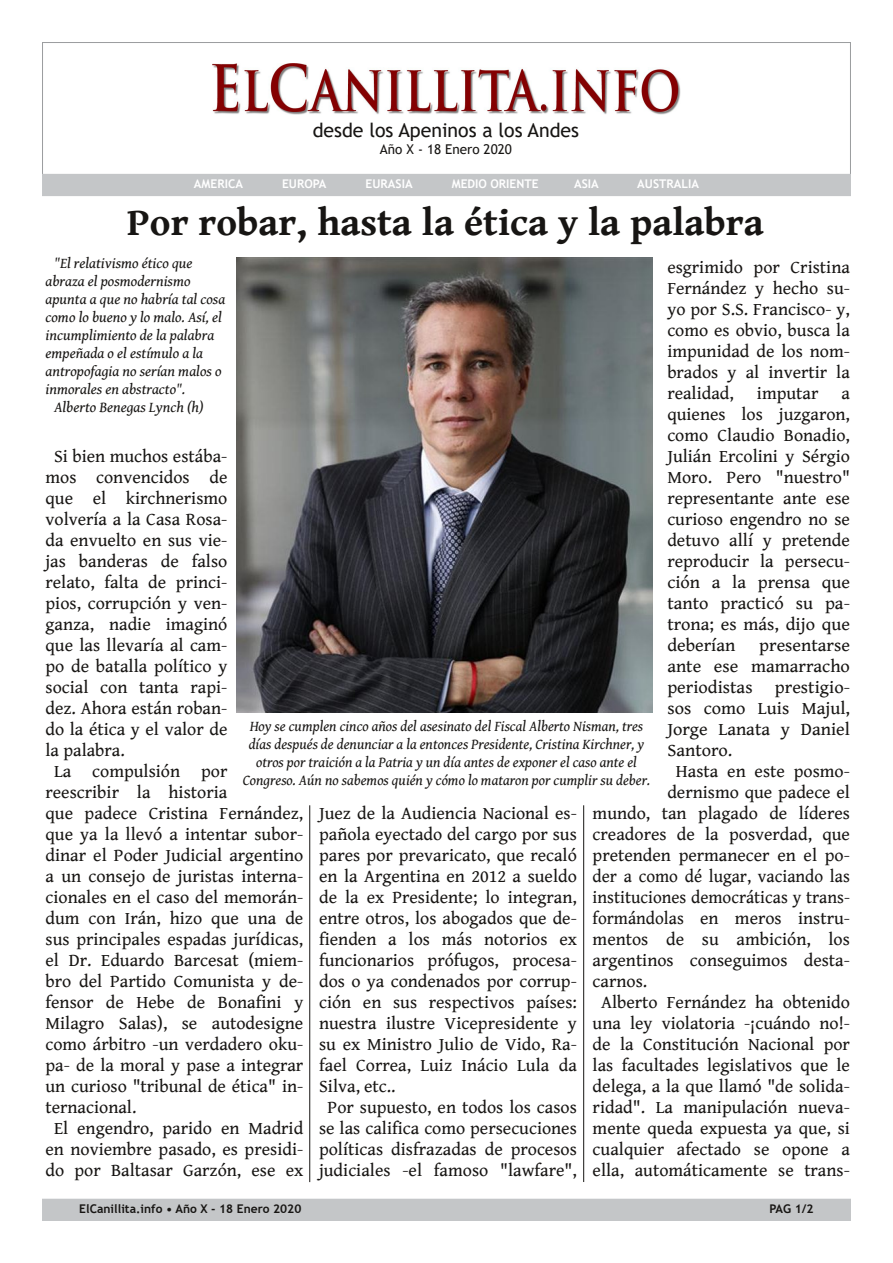
<style>
.page{position:relative;width:893px;height:1263px;background:#fff}
.page>*{position:absolute;margin:0;border:0;box-sizing:border-box;transform-origin:0 0}
.t1{font:700 39px "Gentium Book Basic";color:#171513}
.t2{font:19.5px "Trebuchet MS";color:#171513}
.t3{font:18px/21px "Gentium Book Basic";color:#171513;text-align:justify}
.t4{font:18px "Gentium Book Basic";color:#171513;scale:.96 1}
.t5{font:italic 15px/18px "Gentium Book Basic";color:#171513;text-align:center}
.t6{font:13.5px "Trebuchet MS";color:#171513}
.t7{font:700 12px "Trebuchet MS";color:#fff}
.t8{font:700 12px "Trebuchet MS";letter-spacing:.005em;color:#171513}
</style>
<div class="page">
<div style="left:43px;top:1199px;width:807px;height:21px;background:#c4c6c8"></div>
<div style="left:42px;top:1199px;width:809px;height:22px;border:1px solid #c4c6c8"></div>
<img style="left:213px;top:64px;width:467px;height:51px">
<div style="left:43px;top:174px;width:807px;height:22px;background:#c4c6c8"></div>
<img style="left:236px;top:257px;width:416px;height:456px">
<hr style="left:309px;top:805px;width:1px;height:377px;background:#171513">
<hr style="left:583px;top:805px;width:1px;height:377px;background:#171513">
<p class="t2" style="left:313px;top:119px;width:268px">desde los Apeninos a los Andes</p>
<p class="t6" style="left:380px;top:142px;width:133px">Año X ‐ 18 Enero 2020</p>
<p class="t7" style="left:194px;top:176px;width:51px">AMERICA</p>
<p class="t7" style="left:282px;top:176px;width:46px">EUROPA</p>
<p class="t7" style="left:366px;top:176px;width:49px">EURASIA</p>
<p class="t7" style="left:452px;top:176px;width:88px">MEDIO ORIENTE</p>
<p class="t7" style="left:574px;top:176px;width:26px">ASIA</p>
<p class="t7" style="left:637px;top:176px;width:63px">AUSTRALIA</p>
<h1 class="t1" style="left:127px;top:201px;width:638px">Por robar, hasta la ética y la palabra</h1>
<p class="t5" style="left:54px;top:255px;width:140px">"El relativismo ético que</p>
<p class="t5" style="left:46px;top:273px;width:147px">abraza el posmodernismo</p>
<p class="t5" style="left:46px;top:291px;width:181px">apunta a que no habría tal cosa</p>
<p class="t5" style="left:46px;top:309px;width:178px">como lo bueno y lo malo. Así, el</p>
<p class="t5" style="left:46px;top:327px;width:170px">incumplimiento de la palabra</p>
<p class="t5" style="left:46px;top:345px;width:159px">empeñada o el estímulo a la</p>
<p class="t5" style="left:46px;top:363px;width:177px">antropofagia no serían malos o</p>
<p class="t5" style="left:46px;top:381px;width:141px">inmorales en abstracto".</p>
<p class="t5" style="left:54px;top:399px;width:151px">Alberto Benegas Lynch (h)</p>
<p class="t3" style="left:54px;top:446px;width:175px">Si bien muchos estába-</p>
<p class="t3" style="left:46px;top:467px;width:183px">mos convencidos de</p>
<p class="t3" style="left:46px;top:488px;width:183px">que el kirchnerismo</p>
<p class="t3" style="left:46px;top:509px;width:183px">volvería a la Casa Rosa-</p>
<p class="t3" style="left:46px;top:530px;width:183px">da envuelto en sus vie-</p>
<p class="t3" style="left:46px;top:551px;width:183px">jas banderas de falso</p>
<p class="t3" style="left:46px;top:572px;width:183px">relato, falta de princi-</p>
<p class="t3" style="left:46px;top:593px;width:183px">pios, corrupción y ven-</p>
<p class="t3" style="left:46px;top:614px;width:183px">ganza, nadie imaginó</p>
<p class="t3" style="left:46px;top:635px;width:183px">que las llevaría al cam-</p>
<p class="t3" style="left:46px;top:656px;width:183px">po de batalla político y</p>
<p class="t3" style="left:46px;top:677px;width:183px">social con tanta rapi-</p>
<p class="t3" style="left:46px;top:698px;width:183px">dez. Ahora están roban-</p>
<p class="t3" style="left:46px;top:719px;width:183px">do la ética y el valor de</p>
<p class="t3" style="left:46px;top:740px;width:81px">la palabra.</p>
<p class="t3" style="left:54px;top:761px;width:175px">La compulsión por</p>
<p class="t3" style="left:46px;top:782px;width:183px">reescribir la historia</p>
<p class="t3" style="left:46px;top:803px;width:259px">que padece Cristina Fernández,</p>
<p class="t3" style="left:46px;top:824px;width:259px">que ya la llevó a intentar subor-</p>
<p class="t3" style="left:46px;top:845px;width:259px">dinar el Poder Judicial argentino</p>
<p class="t3" style="left:46px;top:866px;width:259px">a un consejo de juristas interna-</p>
<p class="t3" style="left:46px;top:887px;width:259px">cionales en el caso del memorán-</p>
<p class="t3" style="left:46px;top:908px;width:259px">dum con Irán, hizo que una de</p>
<p class="t3" style="left:46px;top:929px;width:259px">sus principales espadas jurídicas,</p>
<p class="t3" style="left:46px;top:950px;width:259px">el Dr. Eduardo Barcesat (miem-</p>
<p class="t3" style="left:46px;top:971px;width:259px">bro del Partido Comunista y de-</p>
<p class="t3" style="left:46px;top:992px;width:259px">fensor de Hebe de Bonafini y</p>
<p class="t3" style="left:46px;top:1013px;width:259px">Milagro Salas), se autodesigne</p>
<p class="t3" style="left:46px;top:1034px;width:259px">como árbitro -un verdadero oku-</p>
<p class="t3" style="left:46px;top:1055px;width:259px">pa- de la moral y pase a integrar</p>
<p class="t3" style="left:46px;top:1076px;width:259px">un curioso "tribunal de ética" in-</p>
<p class="t3" style="left:46px;top:1097px;width:92px">ternacional.</p>
<p class="t3" style="left:54px;top:1118px;width:251px">El engendro, parido en Madrid</p>
<p class="t3" style="left:46px;top:1139px;width:259px">en noviembre pasado, es presidi-</p>
<p class="t3" style="left:46px;top:1160px;width:259px">do por Baltasar Garzón, ese ex</p>
<p class="t3" style="left:667px;top:257px;width:184px">esgrimido por Cristina Fernández y hecho su&shy;yo por S.S. Francisco- y, como es obvio, busca la impunidad de los nom&shy;brados y al invertir la realidad,</p>
<p class="t3" style="left:757px;top:383px;width:63px">imputar</p>
<p class="t3" style="left:667px;top:383px;width:184px;text-indent:174px">a quienes los juzgaron, como Claudio Bonadio, Julián Ercolini y Sérgio Moro. Pero "nuestro" representante ante ese curioso engendro no se detuvo allí y pretende reproducir la persecu&shy;ción a la prensa que tanto practicó su pa&shy;trona; es más, dijo que deberían</p>
<p class="t3" style="left:759px;top:635px;width:92px">presentarse</p>
<p class="t3" style="left:667px;top:656px;width:184px">ante ese mamarracho</p>
<p class="t3" style="left:667px;top:677px;width:184px">periodistas prestigio-</p>
<p class="t3" style="left:667px;top:698px;width:184px">sos como Luis Majul,</p>
<p class="t3" style="left:667px;top:719px;width:184px">Jorge Lanata y Daniel</p>
<p class="t3" style="left:667px;top:740px;width:67px">Santoro.</p>
<p class="t3" style="left:676px;top:761px;width:176px">Hasta en este posmo-</p>
<p class="t3" style="left:667px;top:782px;width:184px">dernismo que padece el</p>
<p class="t3" style="left:593px;top:803px;width:259px">mundo, tan plagado de líderes</p>
<p class="t3" style="left:593px;top:824px;width:259px">creadores de la posverdad, que</p>
<p class="t3" style="left:593px;top:845px;width:259px">pretenden permanecer en el po-</p>
<p class="t4" style="left:593px;top:866px;width:269px">der a como dé lugar, vaciando las</p>
<p class="t4" style="left:593px;top:887px;width:270px">instituciones democráticas y trans-</p>
<p class="t4" style="left:593px;top:908px;width:270px">formándolas en meros instru-</p>
<p class="t3" style="left:593px;top:929px;width:259px">mentos de su ambición, los</p>
<p class="t3" style="left:593px;top:950px;width:259px">argentinos conseguimos desta-</p>
<p class="t3" style="left:593px;top:971px;width:56px">carnos.</p>
<p class="t3" style="left:601px;top:992px;width:250px">Alberto Fernández ha obtenido</p>
<p class="t3" style="left:593px;top:1013px;width:259px">una ley violatoria -¡cuándo no!-</p>
<p class="t3" style="left:593px;top:1034px;width:259px">de la Constitución Nacional por</p>
<p class="t3" style="left:593px;top:1055px;width:259px">las facultades legislativos que le</p>
<p class="t3" style="left:593px;top:1076px;width:259px">delega, a la que llamó "de solida-</p>
<p class="t3" style="left:593px;top:1097px;width:259px">ridad". La manipulación nueva-</p>
<p class="t3" style="left:593px;top:1118px;width:259px">mente queda expuesta ya que, si</p>
<p class="t3" style="left:593px;top:1139px;width:259px">cualquier afectado se opone a</p>
<p class="t3" style="left:593px;top:1160px;width:259px">ella, automáticamente se trans-</p>
<p class="t5" style="left:243px;top:718px;width:409px">Hoy se cumplen cinco años del asesinato del Fiscal Alberto Nisman, tres días después de denunciar a la entonces Presidente, Cristina Kirchner, y otros por traición a la Patria y un día antes de exponer el caso ante el Congreso. Aún no sabemos quién y cómo lo mataron por cumplir su deber.</p>
<p class="t3" style="left:319px;top:803px;width:259px">Juez de la Audiencia Nacional es-</p>
<p class="t3" style="left:319px;top:824px;width:259px">pañola eyectado del cargo por sus</p>
<p class="t3" style="left:319px;top:845px;width:259px">pares por prevaricato, que recaló</p>
<p class="t3" style="left:319px;top:866px;width:259px">en la Argentina en 2012 a sueldo</p>
<p class="t3" style="left:319px;top:887px;width:259px">de la ex Presidente; lo integran,</p>
<p class="t3" style="left:319px;top:908px;width:259px">entre otros, los abogados que de-</p>
<p class="t3" style="left:319px;top:929px;width:259px">fienden a los más notorios ex</p>
<p class="t3" style="left:319px;top:950px;width:259px">funcionarios prófugos, procesa-</p>
<p class="t3" style="left:319px;top:971px;width:259px">dos o ya condenados por corrup-</p>
<p class="t3" style="left:319px;top:992px;width:259px">ción en sus respectivos países:</p>
<p class="t3" style="left:319px;top:1013px;width:259px">nuestra ilustre Vicepresidente y</p>
<p class="t3" style="left:319px;top:1034px;width:259px">su ex Ministro Julio de Vido, Ra-</p>
<p class="t3" style="left:319px;top:1055px;width:259px">fael Correa, Luiz Inácio Lula da</p>
<p class="t3" style="left:319px;top:1076px;width:78px">Silva, etc..</p>
<p class="t3" style="left:328px;top:1097px;width:251px">Por supuesto, en todos los casos</p>
<p class="t3" style="left:319px;top:1118px;width:259px">se las califica como persecuciones</p>
<p class="t3" style="left:319px;top:1139px;width:259px">políticas disfrazadas de procesos</p>
<p class="t3" style="left:319px;top:1160px;width:259px">judiciales -el famoso "lawfare",</p>
<p class="t8" style="left:79px;top:1201px;width:224px">ElCanillita.info • Año X ‐ 18 Enero 2020</p>
<p class="t8" style="left:769px;top:1201px;width:46px">PAG 1/2</p>
</div>
